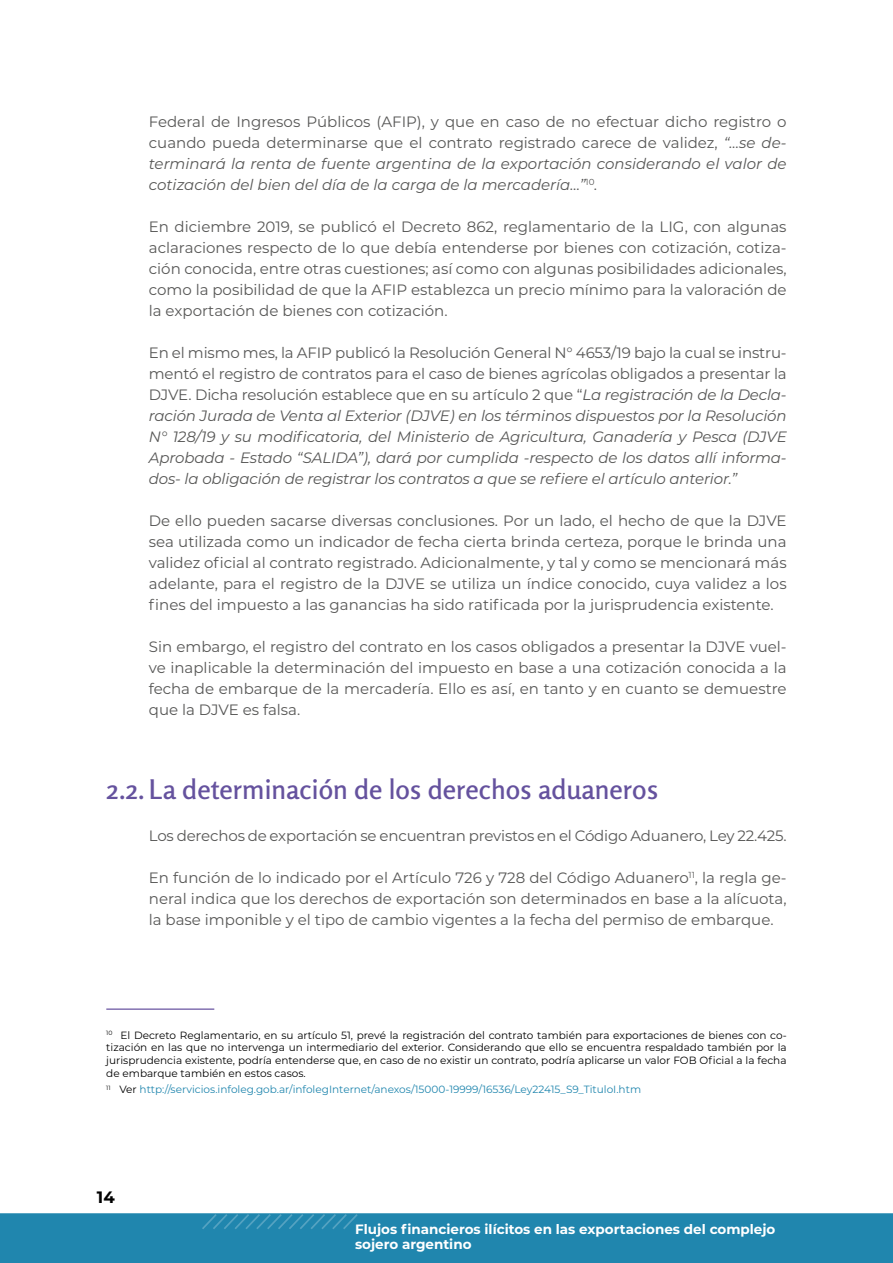
<style>
.page{position:relative;width:893px;height:1263px;background:#fff}
.page>*{position:absolute;margin:0;border:0;box-sizing:border-box;transform-origin:0 0}
.t1{font:600 27px "Rosario";color:#65529e}
.t2{font:700 16.5px "Montserrat";color:#000}
.Cuerpo_del_texto{font:15px/21px "Montserrat";color:#575756;text-align:justify}
.Cuerpo_del_texto-2{font:italic 15px/21px "Montserrat";letter-spacing:-.01em;color:#575756;text-align:justify}
.t3{font:700 13.5px/15.6px "Montserrat";color:#fff}
.Llamada{font:10.5px/12.6px "Montserrat";color:#000;text-align:justify}
.Llamada-2{font:10.5px "Montserrat";color:#2086ae}
.s1{font-style:italic}
.s2{font-style:normal}
.s3{color:#000}
</style>
<div class="page">
<div style="left:0;top:1213px;width:893px;height:50px;background:#2086ae"></div>
<hr style="left:106px;top:1008px;width:108px;height:2px;background:#8271b1">
<p class="Cuerpo_del_texto" style="left:149px;top:111px;width:639px">Federal de Ingresos Públicos (AFIP), y que en caso de no efectuar dicho registro o cuando pueda determinarse que el contrato registrado carece de validez, <span class="s1">“…se de&shy;terminará la renta de fuente argentina de la exportación considerando el valor de cotización del bien del día de la carga de la mercadería…”</span><sup>10</sup><span class="s1">.</span></p>
<p class="Cuerpo_del_texto" style="left:149px;top:216px;width:639px">En diciembre 2019, se publicó el Decreto 862, reglamentario de la LIG, con algunas aclaraciones respecto de lo que debía entenderse por bienes con cotización, cotiza&shy;ción conocida, entre otras cuestiones; así como con algunas posibilidades adicionales, como la posibilidad de que la AFIP establezca un precio mínimo para la valoración de la exportación de bienes con cotización.</p>
<p class="Cuerpo_del_texto-2" style="left:149px;top:342px;width:639px"><span class="s2">En el mismo mes, la AFIP publicó la Resolución General N° 4653/19 bajo la cual se instru&shy;mentó el registro de contratos para el caso de bienes agrícolas obligados a presentar la DJVE. Dicha resolución establece que en su artículo 2 que “</span>La registración de la Decla&shy;ración Jurada de Venta al Exterior (DJVE) en los términos dispuestos por la Resolución N° 128/19 y su modificatoria, del Ministerio de Agricultura, Ganadería y Pesca (DJVE Aprobada - Estado “SALIDA”), dará por cumplida -respecto de los datos allí informa&shy;dos- la obligación de registrar los contratos a que se refiere el artículo anterior.”</p>
<p class="Cuerpo_del_texto" style="left:149px;top:510px;width:639px">De ello pueden sacarse diversas conclusiones. Por un lado, el hecho de que la DJVE sea utilizada como un indicador de fecha cierta brinda certeza, porque le brinda una validez oficial al contrato registrado. Adicionalmente, y tal y como se mencionará más adelante, para el registro de la DJVE se utiliza un índice conocido, cuya validez a los fines del impuesto a las ganancias ha sido ratificada por la jurisprudencia existente.</p>
<p class="Cuerpo_del_texto" style="left:149px;top:636px;width:639px">Sin embargo, el registro del contrato en los casos obligados a presentar la DJVE vuel&shy;ve inaplicable la determinación del impuesto en base a una cotización conocida a la fecha de embarque de la mercadería. Ello es así, en tanto y en cuanto se demuestre que la DJVE es falsa.</p>
<h2 class="t1" style="left:106px;top:768px;width:553px">2.2. La determinación de los derechos aduaneros</h2>
<p class="Cuerpo_del_texto" style="left:149px;top:825px;width:639px">Los derechos de exportación se encuentran previstos en el Código Aduanero, Ley 22.425.</p>
<p class="Cuerpo_del_texto" style="left:149px;top:867px;width:639px">En función de lo indicado por el Artículo 726 y 728 del Código Aduanero<sup>11</sup>, la regla ge&shy;neral indica que los derechos de exportación son determinados en base a la alícuota, la base imponible y el tipo de cambio vigentes a la fecha del permiso de embarque.</p>
<p class="Llamada" style="left:106px;top:1028px;width:682px"><sup>10</sup> El Decreto Reglamentario, en su artículo 51, prevé la registración del contrato también para exportaciones de bienes con co&shy;tización en las que no intervenga un intermediario del exterior. Considerando que ello se encuentra respaldado también por la jurisprudencia existente, podría entenderse que, en caso de no existir un contrato, podría aplicarse un valor FOB Oficial a la fecha de embarque también en estos casos.</p>
<p class="Llamada-2" style="left:106px;top:1082px;width:536px"><sup>11</sup> <span class="s3">Ver</span> http://servicios.infoleg.gob.ar/infolegInternet/anexos/15000-19999/16536/Ley22415_S9_TituloI.htm</p>
<p class="t2" style="left:97px;top:1185px;width:19px">14</p>
<p class="t3" style="left:355px;top:1220px;width:422px">Flujos financieros ilícitos en las exportaciones del complejo sojero argentino</p>
</div>
